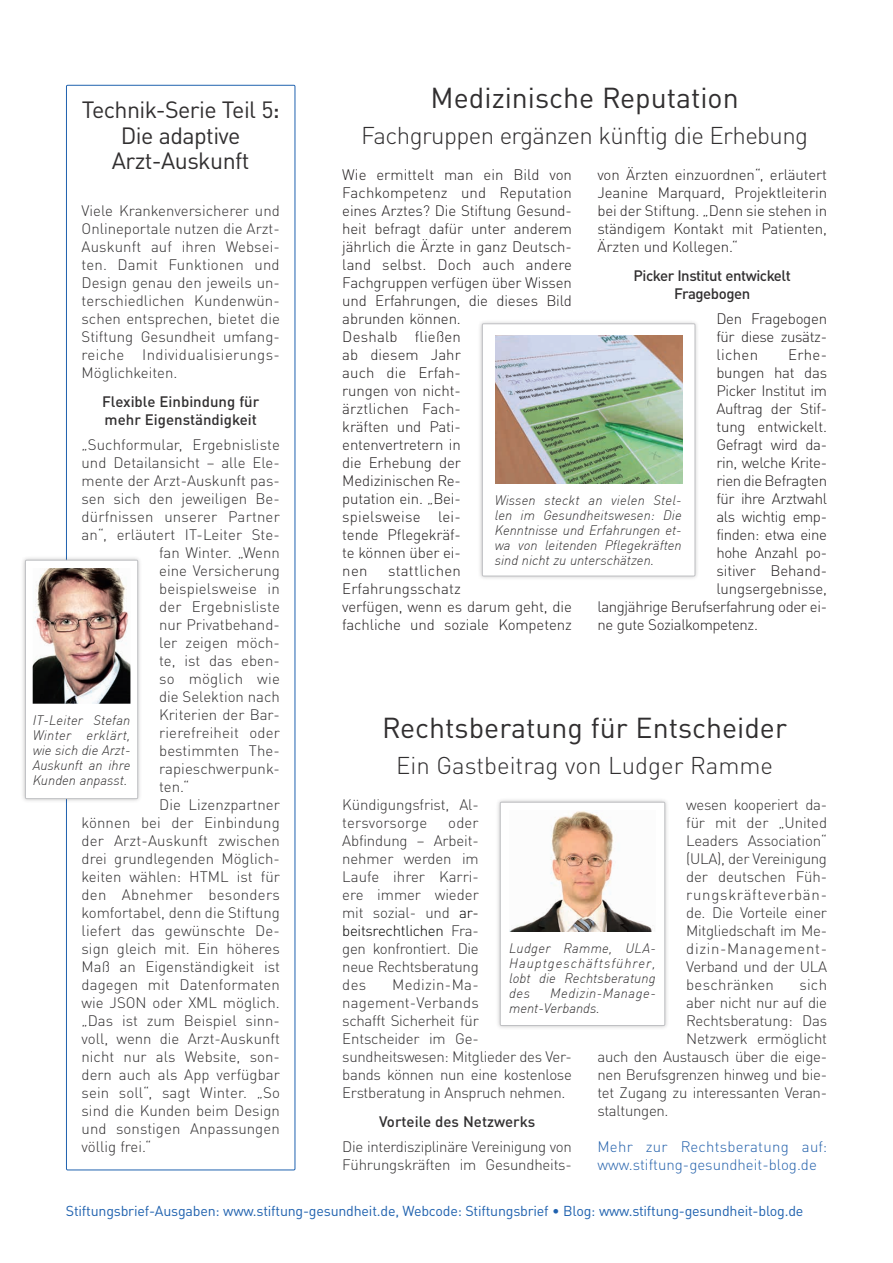
<style>
.page{position:relative;width:893px;height:1263px;background:#fff}
.page>*{position:absolute;margin:0;border:0;box-sizing:border-box;transform-origin:0 0}
.fliesstext{font:28.5px "DIN Pro";color:#312f30}
.fliesstext-2{font:300 24px "DIN Pro";letter-spacing:-.025em;color:#312f30}
.fliesstext-3{font:300 24px "DIN Pro";color:#312f30}
._3A-Kasten-Headline{font:23.25px/25.5px "DIN Pro";letter-spacing:-.025em;color:#312f30;text-align:center}
._2B-Lauftext{font:300 15px/18px "DIN Pro";letter-spacing:-.005em;color:#312f30;text-align:justify}
.fliesstext-4{font:300 15px/18px "DIN Pro";letter-spacing:-.01em;color:#231f20}
._2C-Zwischentitel{font:500 15px/18px "DIN Pro";color:#312f30}
.fliesstext-5{font:300 15px/18px "DIN Pro";color:#2562ac}
._2C-Zwischentitel-2{font:500 15px/18px "DIN Pro";letter-spacing:-.03em;color:#312f30;text-align:center}
._2B-Lauftext-2{font:300 15px "DIN Pro";letter-spacing:.02em;color:#312f30}
.t1{font:14.25px "DIN Pro";letter-spacing:-.015em;color:#2062af}
._2B-Lauftext-3{font:italic 300 13.5px/15px "DIN";color:#312f30;text-align:justify}
._2B-Lauftext-4{font:italic 300 13.5px/15px "DIN";letter-spacing:.035em;color:#312f30}
.s1{font-weight:500;font-size:22.5px}
.s2{color:#000}
</style>
<div class="page">
<div style="left:477px;top:319px;width:222px;height:262px;background:#231f20;opacity:.25"></div>
<div style="left:482px;top:324px;width:213px;height:252px;background:#fff"></div>
<div style="left:482px;top:324px;width:213px;height:252px;border:1px solid #bfc0c3"></div>
<div style="left:495px;top:797px;width:174px;height:233px;background:#231f20;opacity:.25"></div>
<div style="left:500px;top:802px;width:165px;height:223px;background:#fff"></div>
<div style="left:500px;top:802px;width:165px;height:224px;border:1px solid #bfc0c3"></div>
<div style="left:21px;top:555px;width:122px;height:248px;background:#231f20;opacity:.25"></div>
<div style="left:25px;top:560px;width:113px;height:239px;background:#fff"></div>
<div style="left:25px;top:560px;width:113px;height:239px;border:1px solid #bfc0c3"></div>
<img style="left:33px;top:568px;width:97px;height:136px">
<img style="left:495px;top:336px;width:187px;height:148px">
<img style="left:509px;top:811px;width:143px;height:120px">
<p class="fliesstext" style="left:431px;top:75px;width:310px">Medizinische Reputation</p>
<p class="fliesstext-2" style="left:361px;top:117px;width:449px">Fachgruppen ergänzen künftig die Erhebung</p>
<p class="_3A-Kasten-Headline" style="left:82px;top:95px;width:199px">Technik-Serie Teil 5<span class="s1">:<br></span>Die adaptive<br>Arzt-Auskunft</p>
<p class="_2B-Lauftext" style="left:82px;top:200px;width:200px">Viele Krankenversicherer und Onlineportale nutzen die Arzt-Auskunft auf ihren Websei&shy;ten. Damit Funktionen und Design genau den jeweils un&shy;terschiedlichen Kundenwün&shy;schen entsprechen, bietet die Stiftung Gesundheit umfang&shy;reiche Individualisierungs-Möglichkeiten.</p>
<p class="_2C-Zwischentitel" style="left:102px;top:391px;width:159px">Flexible Einbindung für mehr Eigenständigkeit</p>
<p class="_2B-Lauftext" style="left:82px;top:434px;width:200px">„Suchformular, Ergebnisliste</p>
<p class="_2B-Lauftext" style="left:82px;top:452px;width:200px">und Detailansicht – alle Ele-</p>
<p class="_2B-Lauftext" style="left:82px;top:470px;width:200px">mente der Arzt-Auskunft pas-</p>
<p class="_2B-Lauftext" style="left:82px;top:488px;width:200px">sen sich den jeweiligen Be-</p>
<p class="_2B-Lauftext" style="left:82px;top:506px;width:200px">dürfnissen unserer Partner</p>
<p class="_2B-Lauftext" style="left:82px;top:524px;width:200px">an“, erläutert IT-Leiter Ste-</p>
<p class="_2B-Lauftext" style="left:159px;top:542px;width:122px">fan Winter. „Wenn</p>
<p class="_2B-Lauftext" style="left:159px;top:560px;width:122px">eine Versicherung</p>
<p class="_2B-Lauftext" style="left:159px;top:578px;width:122px">beispielsweise in</p>
<p class="_2B-Lauftext" style="left:159px;top:596px;width:122px">der Ergebnisliste</p>
<p class="_2B-Lauftext" style="left:159px;top:614px;width:122px">nur Privatbehand-</p>
<p class="_2B-Lauftext" style="left:159px;top:632px;width:122px">ler zeigen möch-</p>
<p class="_2B-Lauftext" style="left:159px;top:650px;width:122px">te, ist das eben-</p>
<p class="_2B-Lauftext-2" style="left:159px;top:667px;width:122px">so möglich wie</p>
<p class="_2B-Lauftext" style="left:159px;top:686px;width:122px">die Selektion nach</p>
<p class="_2B-Lauftext" style="left:159px;top:704px;width:122px">Kriterien der Bar-</p>
<p class="_2B-Lauftext" style="left:159px;top:722px;width:122px">rierefreiheit oder</p>
<p class="_2B-Lauftext" style="left:159px;top:740px;width:122px">bestimmten The-</p>
<p class="_2B-Lauftext" style="left:159px;top:758px;width:122px">rapieschwerpunk-</p>
<p class="_2B-Lauftext" style="left:159px;top:776px;width:32px">ten.“</p>
<p class="_2B-Lauftext" style="left:82px;top:794px;width:200px;text-indent:78px">Die Lizenzpartner können bei der Einbindung der Arzt-Auskunft zwischen drei grundlegenden Möglich&shy;keiten wählen: HTML ist für den Abnehmer besonders komfortabel, denn die Stiftung liefert das gewünschte De&shy;sign gleich mit. Ein höheres Maß an Eigenständigkeit ist dagegen mit Datenformaten wie JSON oder XML möglich. „Das ist zum Beispiel sinn&shy;voll, wenn die Arzt-Auskunft nicht nur als Website, son&shy;dern auch als App verfügbar sein soll“, sagt Winter. „So sind die Kunden beim Design und sonstigen Anpassungen völlig frei.“</p>
<p class="fliesstext-4" style="left:597px;top:164px;width:231px;text-align:justify">von Ärzten einzuordnen“, erläutert Jeanine Marquard, Projektleiterin bei der Stiftung. „Denn sie stehen in ständigem Kontakt mit Patienten, Ärzten und Kollegen.“</p>
<p class="_2C-Zwischentitel-2" style="left:634px;top:265px;width:159px">Picker Institut entwickelt<br>Fragebogen</p>
<p class="fliesstext-4" style="left:716px;top:308px;width:112px;text-align:justify">Den Fragebogen für diese zusätz&shy;lichen</p>
<p class="fliesstext-4" style="left:342px;top:164px;width:231px">Wie ermittelt man ein Bild von<br>Fachkompetenz und Reputation eines Arztes? Die Stiftung Gesund&shy;heit befragt dafür unter anderem jährlich die Ärzte in ganz Deutsch&shy;land selbst. Doch auch andere<br>Fachgruppen verfügen über Wissen und Erfahrungen, die dieses Bild abrunden können.<br>Deshalb fließen<br>ab diesem Jahr<br>auch die Erfah-<br>rungen von nicht-<br>ärztlichen Fach-<br>kräften und Pati-<br>entenvertretern in<br>die Erhebung der<br>Medizinischen Re-<br>putation ein. „Bei-<br>spielsweise lei-<br>tende Pflegekräf-<br>te können über ei-<br>nen</p>
<p class="fliesstext-4" style="left:788px;top:344px;width:41px">Erhe-</p>
<p class="fliesstext-4" style="left:716px;top:362px;width:112px">bungen hat das</p>
<p class="fliesstext-4" style="left:716px;top:380px;width:112px">Picker Institut im</p>
<p class="fliesstext-4" style="left:716px;top:398px;width:112px">Auftrag der Stif-</p>
<p class="fliesstext-4" style="left:716px;top:416px;width:112px">tung entwickelt.</p>
<p class="fliesstext-4" style="left:716px;top:434px;width:112px">Gefragt wird da-</p>
<p class="fliesstext-4" style="left:716px;top:452px;width:112px">rin, welche Krite-</p>
<p class="fliesstext-4" style="left:716px;top:470px;width:112px">rien die Befragten</p>
<p class="fliesstext-4" style="left:716px;top:488px;width:112px">für ihre Arztwahl</p>
<p class="fliesstext-4" style="left:716px;top:506px;width:112px">als wichtig emp-</p>
<p class="fliesstext-4" style="left:716px;top:524px;width:112px">finden: etwa eine</p>
<p class="fliesstext-4" style="left:716px;top:542px;width:112px">hohe Anzahl po-</p>
<p class="fliesstext-4" style="left:716px;top:560px;width:112px">sitiver Behand-</p>
<p class="fliesstext-4" style="left:716px;top:578px;width:112px">lungsergebnisse,</p>
<p class="fliesstext-4" style="left:597px;top:596px;width:231px">langjährige Berufserfahrung oder ei-</p>
<p class="fliesstext-4" style="left:597px;top:614px;width:162px">ne gute Sozialkompetenz.</p>
<p class="_2B-Lauftext-3" style="left:495px;top:493px;width:189px">Wissen steckt an vielen Stel&shy;len im Gesundheitswesen: Die Kenntnisse und Erfahrungen et&shy;wa von leitenden Pflegekräften sind nicht zu unterschätzen.</p>
<p class="fliesstext-4" style="left:342px;top:560px;width:231px;text-indent:46px">stattlichen<br>Erfahrungsschatz<br>verfügen, wenn es darum geht, die fachliche und soziale Kompetenz</p>
<p class="_2B-Lauftext-3" style="left:33px;top:713px;width:99px">IT-Leiter Stefan Winter erklärt, wie sich die Arzt-Auskunft an ihre Kunden anpasst.</p>
<p class="fliesstext" style="left:382px;top:705px;width:406px">Rechtsberatung für Entscheider</p>
<p class="fliesstext-3" style="left:396px;top:747px;width:378px">Ein Gastbeitrag von Ludger Ramme</p>
<p class="_2B-Lauftext" style="left:342px;top:794px;width:138px">Kündigungsfrist, Al&shy;tersvorsorge</p>
<p class="_2B-Lauftext" style="left:686px;top:794px;width:142px">wesen kooperiert da&shy;für mit der „United Leaders Association“ (ULA), der Vereinigung der deutschen Füh&shy;rungskräfteverbän&shy;de. Die Vorteile einer Mitgliedschaft im Me&shy;dizin-Management-Verband und der ULA beschränken</p>
<p class="_2B-Lauftext" style="left:342px;top:812px;width:138px;text-indent:106px">oder Abfindung – Arbeit&shy;nehmer werden im Laufe ihrer Karri&shy;ere immer wieder mit sozial- und <span class="s2">ar&shy;beitsrechtlichen</span> Fra&shy;gen konfrontiert. Die neue Rechtsberatung des</p>
<p class="_2B-Lauftext-3" style="left:509px;top:941px;width:148px">Ludger Ramme, ULA-Hauptgeschäftsführer, lobt die Rechtsberatung des</p>
<p class="_2B-Lauftext" style="left:799px;top:974px;width:29px">sich</p>
<p class="_2B-Lauftext" style="left:686px;top:992px;width:142px">aber nicht nur auf die</p>
<p class="_2B-Lauftext" style="left:686px;top:1010px;width:142px">Rechtsberatung: Das</p>
<p class="_2B-Lauftext" style="left:686px;top:1028px;width:142px">Netzwerk ermöglicht</p>
<p class="_2B-Lauftext" style="left:597px;top:1046px;width:231px">auch den Austausch über die eige-</p>
<p class="_2B-Lauftext" style="left:597px;top:1064px;width:231px">nen Berufsgrenzen hinweg und bie-</p>
<p class="_2B-Lauftext" style="left:597px;top:1082px;width:231px">tet Zugang zu interessanten Veran-</p>
<p class="_2B-Lauftext" style="left:597px;top:1100px;width:73px">staltungen.</p>
<p class="fliesstext-5" style="left:597px;top:1136px;width:231px">Mehr zur Rechtsberatung auf: www.stiftung-gesundheit-blog.de</p>
<p class="t1" style="left:66px;top:1200px;width:739px">Stiftungsbrief-Ausgaben: www.stiftung-gesundheit.de, Webcode: Stiftungsbrief • Blog: www.stiftung-gesundheit-blog.de</p>
<p class="_2B-Lauftext" style="left:342px;top:974px;width:231px;text-align:left;text-indent:50px">Medizin-Ma&shy;nagement-Verbands<br>schafft Sicherheit für<br>Entscheider im Ge&shy;sundheitswesen: Mitglieder des Ver&shy;bands können nun eine kostenlose<br>Erstberatung in Anspruch nehmen.</p>
<p class="_2C-Zwischentitel" style="left:379px;top:1111px;width:158px">Vorteile des Netzwerks</p>
<p class="_2B-Lauftext" style="left:342px;top:1136px;width:231px">Die interdisziplinäre Vereinigung von<br>Führungskräften im Gesundheits-</p>
<p class="_2B-Lauftext-4" style="left:509px;top:986px;width:148px;text-indent:41px">Medizin-Manage&shy;ment-Verbands.</p>
</div>
